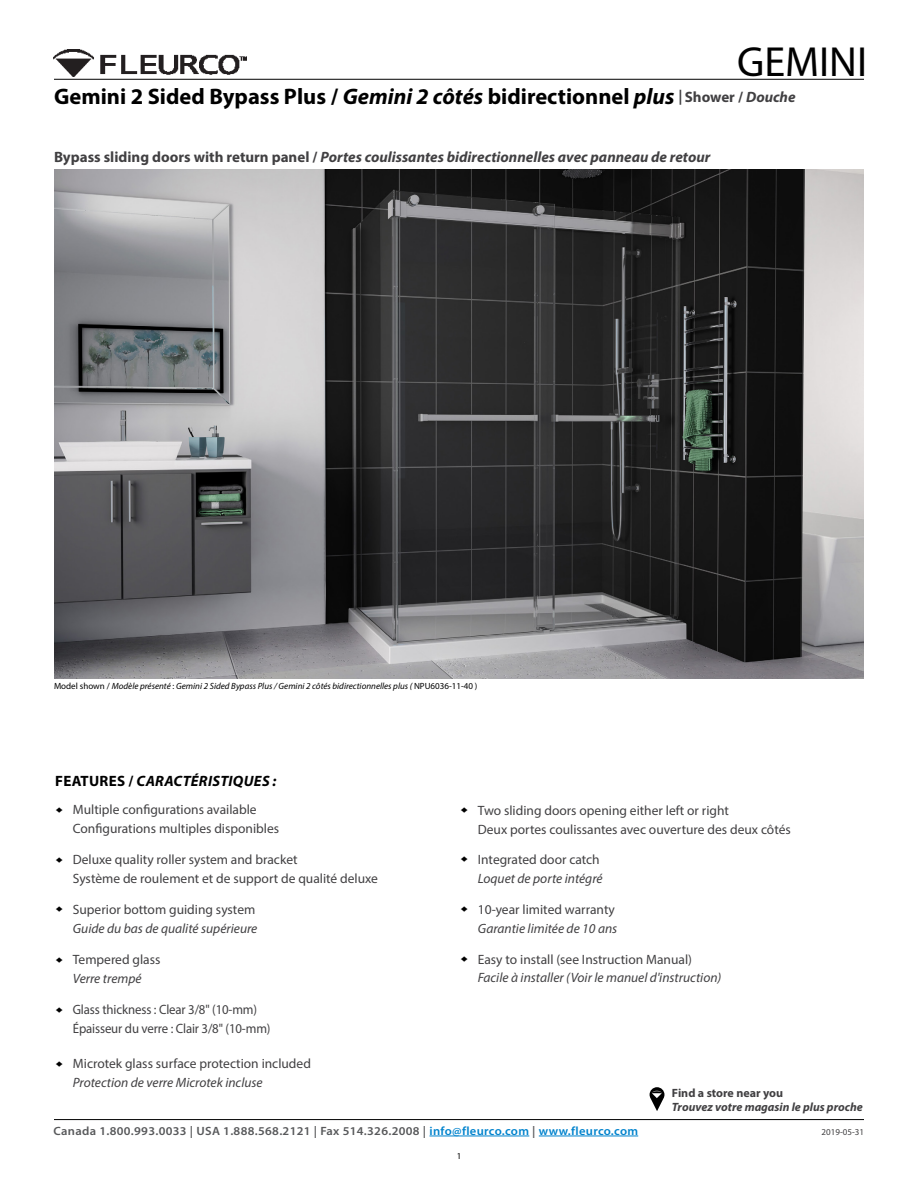
<style>
.page{position:relative;width:918px;height:1188px;background:#fff}
.page>*{position:absolute;margin:0;border:0;box-sizing:border-box;transform-origin:0 0}
.t1{font:42.3px "Myriad Pro";color:#000}
.t2{font:700 22.5px "Myriad Pro";color:#000}
.t3{font:italic 700 15px "Myriad Pro";color:#414042}
.t4{font:italic 700 15px "Myriad Pro";letter-spacing:.02em;color:#000}
.t5{font:13.5px/18.8px "Myriad Pro";color:#414042}
.t6{font:italic 13.5px "Myriad Pro";color:#414042}
.t7{font:13.5px/18.8px "Myriad Pro";color:#414042;scale:.95 1}
.t8{font:600 12px "Myriad Pro";letter-spacing:.025em;color:#58595b;scale:1.05 1}
.t9{font:italic 700 12px "Myriad Pro";color:#414042}
.t10{font:700 12px "Myriad Pro";color:#414042}
.t11{font:10.8px "Arial";color:#000;scale:1.11 1}
.t12{font:italic 9px "Myriad Pro";color:#000}
.t13{font:9px "Myriad Pro";color:#414042}
.t14{font:9px "Myriad Pro";color:#000}
.s1{font-style:italic}
.s2{font-style:italic;font-size:15px;color:#414042}
.s3{font-size:15px;color:#414042}
.s4{font-style:normal}
.s5{color:#0083cd}
</style>
<div class="page">
<hr style="left:54px;top:1119px;width:810px;height:1px;background:#000">
<hr style="left:429px;top:1136px;width:100px;height:1px;background:#0083cd">
<hr style="left:539px;top:1136px;width:99px;height:1px;background:#0083cd">
<img style="left:53px;top:50px;width:194px;height:26px">
<hr style="left:54px;top:79px;width:810px;height:1px;background:#000">
<img style="left:54px;top:170px;width:810px;height:508px">
<svg style="left:650px;top:1087px;width:14px;height:24px"></svg>
<hr style="left:556px;top:762px;width:136px;height:1px;background:#0079ca">
<hr style="left:566px;top:780px;width:155px;height:1px;background:#0079ca">
<h1 class="t1" style="left:737px;top:36px;width:132px">GEMINI</h1>
<h2 class="t2" style="left:54px;top:82px;width:743px">Gemini 2 Sided Bypass Plus / <span class="s1">Gemini 2 côtés</span> bidirectionnel <span class="s1">plus</span> <span class="s2">|</span> <span class="s3">Shower /</span> <span class="s2">Douche</span></h2>
<p class="t3" style="left:54px;top:148px;width:658px"><span class="s4">Bypass sliding doors with return panel /</span> Portes coulissantes bidirectionnelles avec panneau de retour</p>
<p class="t12" style="left:54px;top:681px;width:425px"><span class="s4">Model shown /</span> Modèle présenté <span class="s4">:</span> Gemini 2 Sided Bypass Plus / Gemini 2 côtés bidirectionnelles plus ( <span class="s4">NPU6036-11-40 )</span></p>
<p class="t4" style="left:55px;top:771px;width:223px"><span class="s4">FEATURES /</span> CARACTÉRISTIQUES :</p>
<p class="t11" style="left:67px;top:807px;width:7px;rotate:90deg">♦</p>
<p class="t5" style="left:73px;top:800px;width:208px">Multiple configurations available<br>Configurations multiples disponibles</p>
<p class="t11" style="left:67px;top:857px;width:7px;rotate:90deg">♦</p>
<p class="t5" style="left:73px;top:850px;width:307px">Deluxe quality roller system and bracket<br>Système de roulement et de support de qualité deluxe</p>
<p class="t11" style="left:67px;top:906px;width:7px;rotate:90deg">♦</p>
<p class="t5" style="left:73px;top:900px;width:184px">Superior bottom guiding system</p>
<p class="t6" style="left:73px;top:920px;width:186px">Guide du bas de qualité supérieure</p>
<p class="t11" style="left:67px;top:957px;width:7px;rotate:90deg">♦</p>
<p class="t5" style="left:73px;top:950px;width:89px">Tempered glass</p>
<p class="t6" style="left:73px;top:970px;width:70px">Verre trempé</p>
<p class="t11" style="left:67px;top:1007px;width:7px;rotate:90deg">♦</p>
<p class="t7" style="left:73px;top:1000px;width:210px">Glass thickness : Clear 3/8" (10-mm)<br>Épaisseur du verre : Clair 3/8" (10-mm)</p>
<p class="t11" style="left:67px;top:1061px;width:7px;rotate:90deg">♦</p>
<p class="t5" style="left:73px;top:1054px;width:240px">Microtek glass surface protection included</p>
<p class="t6" style="left:73px;top:1074px;width:191px">Protection de verre Microtek incluse</p>
<p class="t11" style="left:472px;top:807px;width:7px;rotate:90deg">♦</p>
<p class="t5" style="left:478px;top:801px;width:315px">Two sliding doors opening either left or right<br>Deux portes coulissantes avec ouverture des deux côtés</p>
<p class="t11" style="left:472px;top:856px;width:7px;rotate:90deg">♦</p>
<p class="t5" style="left:478px;top:850px;width:123px">Integrated door catch</p>
<p class="t6" style="left:478px;top:870px;width:126px">Loquet de porte intégré</p>
<p class="t11" style="left:472px;top:906px;width:7px;rotate:90deg">♦</p>
<p class="t5" style="left:478px;top:900px;width:139px">10-year limited warranty</p>
<p class="t6" style="left:478px;top:920px;width:141px">Garantie limitée de 10 ans</p>
<p class="t11" style="left:472px;top:956px;width:7px;rotate:90deg">♦</p>
<p class="t5" style="left:478px;top:949px;width:216px">Easy to install (see Instruction Manual)</p>
<p class="t6" style="left:478px;top:969px;width:245px">Facile à installer (Voir le manuel d'instruction)</p>
<p class="t10" style="left:672px;top:1085px;width:113px">Find a store near you</p>
<p class="t9" style="left:672px;top:1100px;width:192px">Trouvez votre magasin le plus proche</p>
<p class="t8" style="left:54px;top:1123px;width:558px">Canada 1.800.993.0033 | USA 1.888.568.2121 | Fax 514.326.2008 | <span class="s5">info@fleurco.com</span> | <span class="s5">www.fleurco.com</span></p>
<p class="t13" style="left:822px;top:1126px;width:44px">2019-05-31</p>
<p class="t14" style="left:457px;top:1151px;width:6px">1</p>
</div>
